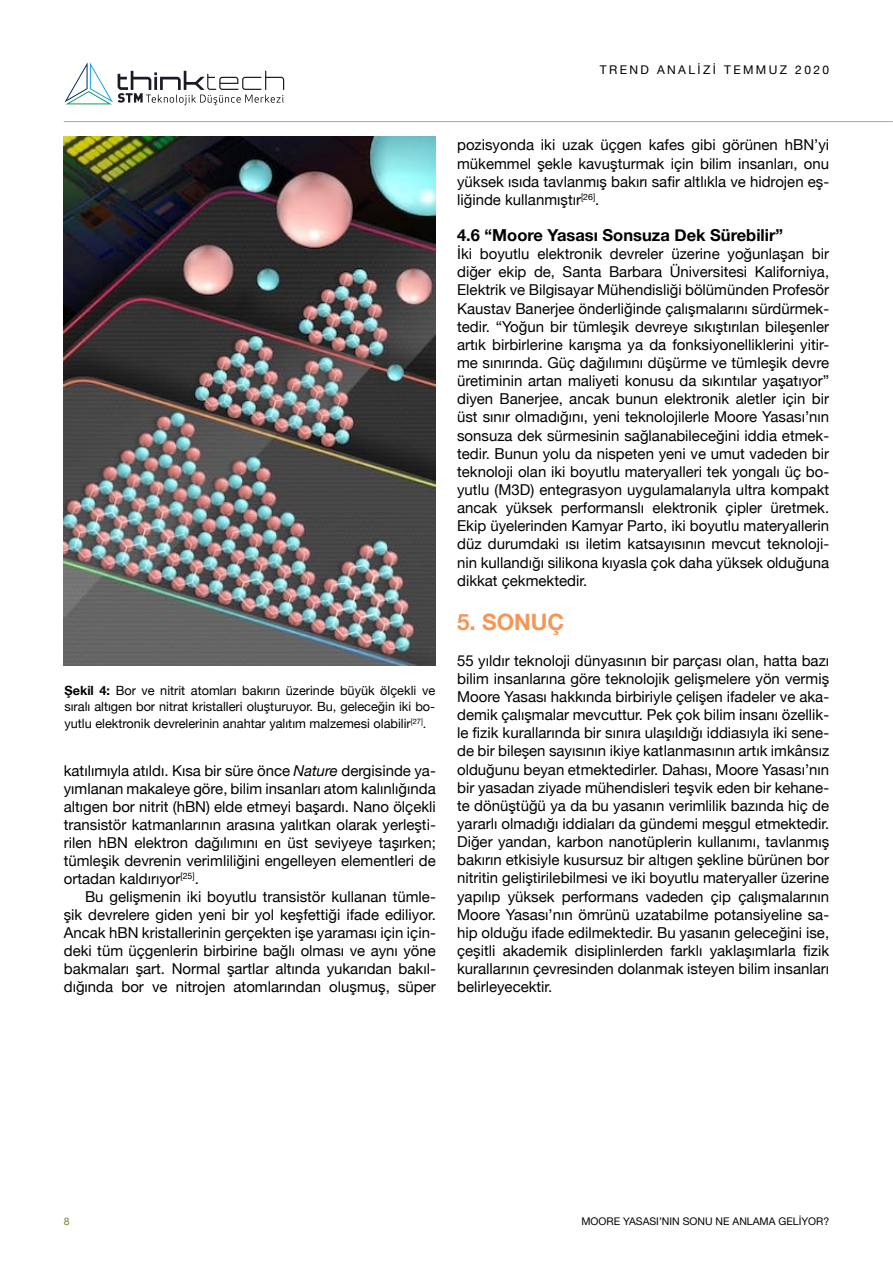
<style>
.page{position:relative;width:893px;height:1263px;background:#fff}
.page>*{position:absolute;margin:0;border:0;box-sizing:border-box;transform-origin:0 0}
.t1{font:700 22.5px "Helvetica Neue";color:#f49655}
.t2{font:700 16.5px "Helvetica Neue";color:#000}
.t3{font:15px/18.1px "Helvetica Neue";color:#000;text-align:justify}
.t4{font:12.75px/16.5px "Helvetica Neue";color:#000;text-align:justify}
.t5{font:12px "Helvetica Neue";letter-spacing:.2em;color:#000}
.t6{font:10.5px "Helvetica Neue";color:#000}
.t7{font:10.5px "Helvetica Neue";color:#768d2e}
.s1{font-weight:700}
.s2{font-style:italic}
</style>
<div class="page">
<hr style="left:64px;top:121px;width:829px;height:1px;background:#f49655">
<svg style="left:64px;top:62px;width:220px;height:43px"></svg>
<img style="left:64px;top:136px;width:372px;height:529px">
<p class="t5" style="left:600px;top:61px;width:231px">TREND ANALİZİ TEMMUZ 2020</p>
<p class="t4" style="left:64px;top:683px;width:372px"><span class="s1">Şekil 4:</span> Bor ve nitrit atomları bakırın üzerinde büyük ölçekli ve sıralı altıgen bor nitrat kristalleri oluşturuyor. Bu, geleceğin iki bo&shy;yutlu elektronik devrelerinin anahtar yalıtım malzemesi olabilir<sup>[27]</sup>.</p>
<p class="t3" style="left:64px;top:763px;width:374px">katılımıyla atıldı. Kısa bir süre önce <span class="s2">Nature</span> dergisinde ya&shy;yımlanan makaleye göre, bilim insanları atom kalınlığında altıgen bor nitrit (hBN) elde etmeyi başardı. Nano ölçekli transistör katmanlarının arasına yalıtkan olarak yerleşti&shy;rilen hBN elektron dağılımını en üst seviyeye taşırken; tümleşik devrenin verimliliğini engelleyen elementleri de ortadan kaldırıyor<sup>[25]</sup>.</p>
<p class="t3" style="left:64px;top:889px;width:374px;text-indent:21px">Bu gelişmenin iki boyutlu transistör kullanan tümle&shy;şik devrelere giden yeni bir yol keşfettiği ifade ediliyor.<br>Ancak hBN kristallerinin gerçekten işe yaraması için için&shy;deki tüm üçgenlerin birbirine bağlı olması ve aynı yöne bakmaları şart. Normal şartlar altında yukarıdan bakıl&shy;dığında bor ve nitrojen atomlarından oluşmuş, süper</p>
<p class="t3" style="left:457px;top:137px;width:374px">pozisyonda iki uzak üçgen kafes gibi görünen hBN’yi mükemmel şekle kavuşturmak için bilim insanları, onu yüksek ısıda tavlanmış bakırı safir altlıkla ve hidrojen eş&shy;liğinde kullanmıştır<sup>[26]</sup>.</p>
<p class="t2" style="left:457px;top:222px;width:328px">4.6 “Moore Yasası Sonsuza Dek Sürebilir”</p>
<p class="t3" style="left:457px;top:246px;width:374px">İki boyutlu elektronik devreler üzerine yoğunlaşan bir diğer ekip de, Santa Barbara Üniversitesi Kaliforniya, Elektrik ve Bilgisayar Mühendisliği bölümünden Profesör Kaustav Banerjee önderliğinde çalışmalarını sürdürmek&shy;tedir. “Yoğun bir tümleşik devreye sıkıştırılan bileşenler artık birbirlerine karışma ya da fonksiyonelliklerini yitir&shy;me sınırında. Güç dağılımını düşürme ve tümleşik devre üretiminin artan maliyeti konusu da sıkıntılar yaşatıyor” diyen Banerjee, ancak bunun elektronik aletler için bir üst sınır olmadığını, yeni teknolojilerle Moore Yasası’nın sonsuza dek sürmesinin sağlanabileceğini iddia etmek&shy;tedir. Bunun yolu da nispeten yeni ve umut vadeden bir teknoloji olan iki boyutlu materyalleri tek yongalı üç bo&shy;yutlu (M3D) entegrasyon uygulamalarıyla ultra kompakt ancak yüksek performanslı elektronik çipler üretmek.<br>Ekip üyelerinden Kamyar Parto, iki boyutlu materyallerin düz durumdaki ısı iletim katsayısının mevcut teknoloji&shy;nin kullandığı silikona kıyasla çok daha yüksek olduğuna dikkat çekmektedir.</p>
<h1 class="t1" style="left:457px;top:604px;width:109px">5. SONUÇ</h1>
<p class="t3" style="left:457px;top:652px;width:374px">55 yıldır teknoloji dünyasının bir parçası olan, hatta bazı bilim insanlarına göre teknolojik gelişmelere yön vermiş Moore Yasası hakkında birbiriyle çelişen ifadeler ve aka&shy;demik çalışmalar mevcuttur. Pek çok bilim insanı özellik&shy;le fizik kurallarında bir sınıra ulaşıldığı iddiasıyla iki sene&shy;de bir bileşen sayısının ikiye katlanmasının artık imkânsız olduğunu beyan etmektedirler. Dahası, Moore Yasası’nın bir yasadan ziyade mühendisleri teşvik eden bir kehane&shy;te dönüştüğü ya da bu yasanın verimlilik bazında hiç de yararlı olmadığı iddiaları da gündemi meşgul etmektedir.<br>Diğer yandan, karbon nanotüplerin kullanımı, tavlanmış bakırın etkisiyle kusursuz bir altıgen şekline bürünen bor nitritin geliştirilebilmesi ve iki boyutlu materyaller üzerine yapılıp yüksek performans vadeden çip çalışmalarının Moore Yasası’nın ömrünü uzatabilme potansiyeline sa&shy;hip olduğu ifade edilmektedir. Bu yasanın geleceğini ise, çeşitli akademik disiplinlerden farklı yaklaşımlarla fizik kurallarının çevresinden dolanmak isteyen bilim insanları belirleyecektir.</p>
<p class="t7" style="left:64px;top:1214px;width:7px">8</p>
<p class="t6" style="left:581px;top:1214px;width:249px">MOORE YASASI’NIN SONU NE ANLAMA GELİYOR?</p>
</div>
